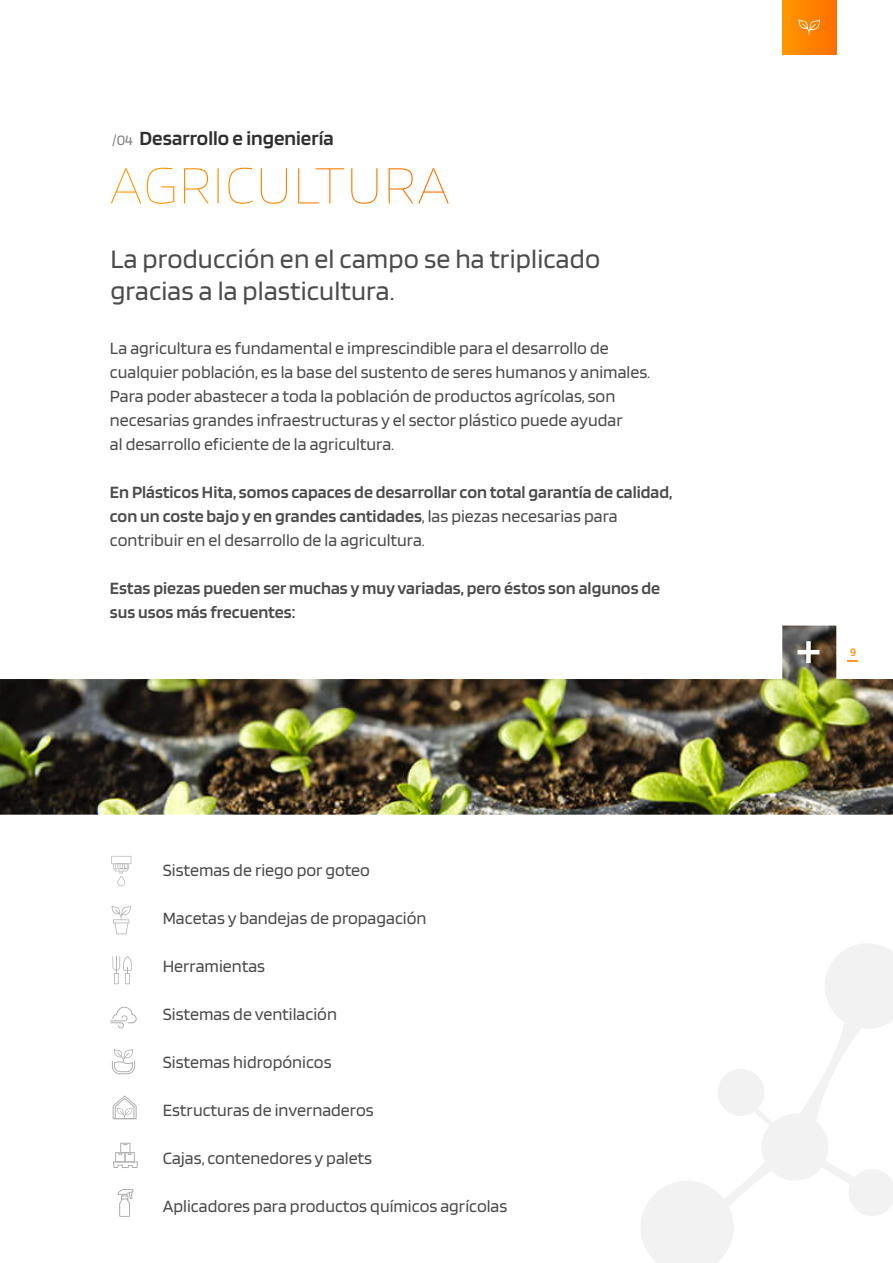
<style>
.page{position:relative;width:893px;height:1263px;background:#fff}
.page>*{position:absolute;margin:0;border:0;box-sizing:border-box;transform-origin:0 0}
.t1{font:27.9px/32px "Blinker";letter-spacing:.005em;color:#4c4c4c}
.t2{font:600 21px "Blinker";color:#2e2e30}
.t3{font:18px/24px "Blinker";color:#4c4c4c}
.t4{font:600 18px/24px "Blinker";color:#4c4c4c}
.t5{font:600 12px "Blinker";color:#ff991f}
.s1{font-weight:400;font-size:15px;color:#808080}
.s2{font-weight:400}
</style>
<div class="page">
<svg style="left:111px;top:856px;width:20px;height:30px"></svg>
<svg style="left:118px;top:1189px;width:16px;height:28px"></svg>
<svg style="left:113px;top:1161px;width:25px;height:7px"></svg>
<div style="left:115px;top:1152px;width:10px;height:10px;border:1px solid #afafaf"></div>
<div style="left:125px;top:1152px;width:10px;height:10px;border:1px solid #afafaf"></div>
<div style="left:120px;top:1143px;width:10px;height:10px;border:1px solid #afafaf"></div>
<svg style="left:128px;top:1152px;width:4px;height:3px"></svg>
<div style="left:782px;top:0;width:54px;height:54px;background:linear-gradient(to right,#ff9700,#ff7000)"></div>
<svg style="left:798px;top:19px;width:22px;height:16px"></svg>
<svg style="left:111px;top:168px;width:338px;height:36px"></svg>
<svg style="left:641px;top:944px;width:252px;height:319px"></svg>
<svg style="left:111px;top:905px;width:20px;height:29px"></svg>
<svg style="left:113px;top:956px;width:19px;height:28px"></svg>
<img style="left:0;top:625px;width:893px;height:190px">
<svg style="left:110px;top:1006px;width:27px;height:69px"></svg>
<svg style="left:112px;top:1095px;width:25px;height:24px"></svg>
<svg style="left:797px;top:641px;width:22px;height:22px"></svg>
<svg style="left:848px;top:660px;width:10px;height:2px"></svg>
<p class="t2" style="left:112px;top:127px;width:223px"><span class="s1">/04</span> Desarrollo e ingeniería</p>
<h1 class="t1" style="left:110px;top:243px;width:491px">La producción en el campo se ha triplicado gracias a la plasticultura.</h1>
<p class="t3" style="left:110px;top:337px;width:542px">La agricultura es fundamental e imprescindible para el desarrollo de cualquier población, es la base del sustento de seres humanos y animales.<br>Para poder abastecer a toda la población de productos agrícolas, son necesarias grandes infraestructuras y el sector plástico puede ayudar<br>al desarrollo eficiente de la agricultura.</p>
<p class="t4" style="left:110px;top:481px;width:564px">En Plásticos Hita, somos capaces de desarrollar con total garantía de calidad, con un coste bajo y en grandes cantidades<span class="s2">, las piezas necesarias para contribuir en el desarrollo de la agricultura.</span></p>
<p class="t4" style="left:110px;top:577px;width:552px">Estas piezas pueden ser muchas y muy variadas, pero éstos son algunos de sus usos más frecuentes:</p>
<p class="t3" style="left:163px;top:859px;width:209px">Sistemas de riego por goteo</p>
<p class="t3" style="left:163px;top:907px;width:265px">Macetas y bandejas de propagación</p>
<p class="t3" style="left:163px;top:955px;width:104px">Herramientas</p>
<p class="t3" style="left:163px;top:1003px;width:176px">Sistemas de ventilación</p>
<p class="t3" style="left:163px;top:1051px;width:170px">Sistemas hidropónicos</p>
<p class="t3" style="left:163px;top:1099px;width:212px">Estructuras de invernaderos</p>
<p class="t3" style="left:163px;top:1147px;width:211px">Cajas, contenedores y palets</p>
<p class="t3" style="left:163px;top:1195px;width:346px">Aplicadores para productos químicos agrícolas</p>
<p class="t5" style="left:850px;top:646px;width:8px">9</p>
</div>
